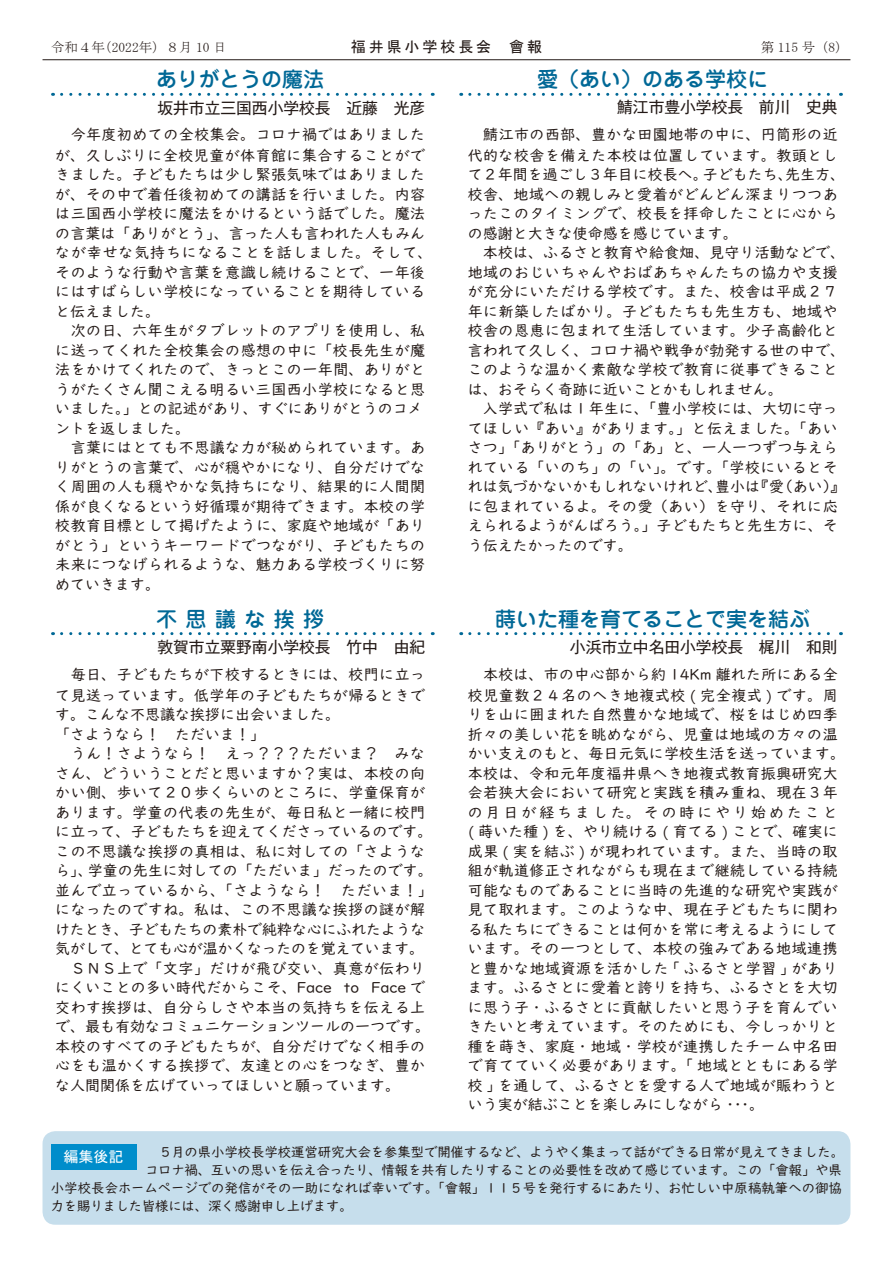
<style>
.page{position:relative;width:893px;height:1263px;background:#fff}
.page>*{position:absolute;margin:0;border:0;box-sizing:border-box;transform-origin:0 0}
.t1{font:500 21px "Jun 34 Pro";color:#006896}
.t2{font:15.75px "Gothic MB101 Pro";color:#231916}
.t3{font:15px/19.5px "UD Digi Kyokasho NP R";letter-spacing:.03em;color:#231916;text-align:right}
.t4{font:15px "MS Gothic";letter-spacing:.195em;color:#231916}
.t5{font:15px "MS Gothic";color:#fff}
.t6{font:13.5px/18px "UD Digi Kyokasho NP R";letter-spacing:-.02em;color:#231916}
.t7{font:13.5px "MS Mincho";color:#231916}
.s1{font-family:"Gothic MB101 Pro";font-weight:300}
</style>
<div class="page">
<hr style="left:43px;top:59px;width:807px;height:1px;background:#231916">
<div style="left:43px;top:1131px;width:807px;height:94px;background:#c6deec;border-radius:13px"></div>
<div style="left:51px;top:1144px;width:85px;height:25px;background:#008dcb"></div>
<svg style="left:62px;top:93px;width:371px;height:3px"></svg>
<svg style="left:470px;top:93px;width:371px;height:3px"></svg>
<svg style="left:62px;top:632px;width:371px;height:3px"></svg>
<svg style="left:470px;top:632px;width:371px;height:3px"></svg>
<p class="t7" style="left:51px;top:40px;width:177px">令和４年（2022年）８月 10 日</p>
<p class="t4" style="left:351px;top:39px;width:193px">福井県小学校長会　會報</p>
<p class="t7" style="left:761px;top:40px;width:89px">第 115 号（8）</p>
<h1 class="t1" style="left:156px;top:62px;width:170px">ありがとうの魔法</h1>
<p class="t2" style="left:157px;top:95px;width:269px">坂井市立三国西小学校長　近藤　光彦</p>
<p class="t3" style="left:55px;top:124px;width:371px;line-height:21px">今年度初めての全校集会。コロナ禍ではありましたが、久しぶりに全校児童が体育館に集合することがで</p>
<p class="t3" style="left:55px;top:165px;width:379px;text-align:left">きました。子どもたちは少し緊張気味ではありましたが、その中で着任後初めての講話を行いました。内容は三国西小学校に魔法をかけるという話でした。魔法の言葉は「ありがとう」、言った人も言われた人もみんなが幸せな気持ちになることを話しました。そして、そのような行動や言葉を意識し続けることで、一年後にはすばらしい学校になっていることを期待していると伝えました。<br>　次の日、六年生がタブレットのアプリを使用し、私に送ってくれた全校集会の感想の中に「校長先生が魔法をかけてくれたので、きっとこの一年間、ありがとうがたくさん聞こえる明るい三国西小学校になると思いました。」との記述があり、すぐにありがとうのコメントを返しました。<br>　言葉にはとても不思議な力が秘められています。ありがとうの言葉で、心が穏やかになり、自分だけでなく周囲の人も穏やかな気持ちになり、結果的に人間関係が良くなるという好循環が期待できます。本校の学校教育目標として掲げたように、家庭や地域が「ありがとう」というキーワードでつながり、子どもたちの未来につなげられるような、魅力ある学校づくりに努めていきます。</p>
<h1 class="t1" style="left:156px;top:602px;width:169px">不思議な挨拶</h1>
<p class="t2" style="left:157px;top:634px;width:269px">敦賀市立粟野南小学校長　竹中　由紀</p>
<p class="t3" style="left:55px;top:663px;width:371px;line-height:21px">毎日、子どもたちが下校するときには、校門に立って見送っています。低学年の子どもたちが帰るときで</p>
<p class="t3" style="left:55px;top:705px;width:379px;text-align:left">す。こんな不思議な挨拶に出会いました。<br>「さようなら！　ただいま！」<br>　うん！さようなら！　えっ？？？ただいま？　みなさん、どういうことだと思いますか？実は、本校の向かい側、歩いて２０歩くらいのところに、学童保育があります。学童の代表の先生が、毎日私と一緒に校門に立って、子どもたちを迎えてくださっているのです。この不思議な挨拶の真相は、私に対しての「さようなら」、学童の先生に対しての「ただいま」だったのです。並んで立っているから、「さようなら！　ただいま！」になったのですね。私は、この不思議な挨拶の謎が解けたとき、子どもたちの素朴で純粋な心にふれたような気がして、とても心が温かくなったのを覚えています。　ＳＮＳ上で「文字」だけが飛び交い、真意が伝わりにくいことの多い時代だからこそ、Face to Face で交わす挨拶は、自分らしさや本当の気持ちを伝える上で、最も有効なコミュニケーションツールの一つです。本校のすべての子どもたちが、自分だけでなく相手の心をも温かくする挨拶で、友達との心をつなぎ、豊かな人間関係を広げていってほしいと願っています。</p>
<h1 class="t1" style="left:537px;top:62px;width:232px">愛（あい）のある学校に</h1>
<p class="t2" style="left:617px;top:94px;width:222px">鯖江市豊小学校長　前川　史典</p>
<p class="t3" style="left:468px;top:123px;width:371px;line-height:21px">鯖江市の西部、豊かな田園地帯の中に、円筒形の近代的な校舎を備えた本校は位置しています。教頭とし</p>
<p class="t3" style="left:468px;top:165px;width:379px;text-align:left">て 2 年間を過ごし３年目に校長へ。子どもたち、先生方、校舎、地域への親しみと愛着がどんどん深まりつつあったこのタイミングで、校長を拝命したことに心からの感謝と大きな使命感を感じています。<br>　本校は、ふるさと教育や給食畑、見守り活動などで、地域のおじいちゃんやおばあちゃんたちの協力や支援が充分にいただける学校です。また、校舎は平成２７年に新築したばかり。子どもたちも先生方も、地域や校舎の恩恵に包まれて生活しています。少子高齢化と言われて久しく、コロナ禍や戦争が勃発する世の中で、このような温かく素敵な学校で教育に従事できることは、おそらく奇跡に近いことかもしれません。<br>　入学式で私は１年生に、「豊小学校には、大切に守ってほしい『あい』があります。」と伝えました。「あいさつ」「ありがとう」の「あ」と、一人一つずつ与えられている「いのち」の「い」。です。「学校にいるとそれは気づかないかもしれないけれど、豊小は『愛（あい）』に包まれているよ。その愛（あい）を守り、それに応えられるようがんばろう。」子どもたちと先生方に、そう伝えたかったのです。</p>
<h1 class="t1" style="left:495px;top:602px;width:316px">蒔いた種を育てることで実を結ぶ</h1>
<p class="t2" style="left:570px;top:634px;width:269px">小浜市立中名田小学校長　梶川　和則</p>
<p class="t3" style="left:468px;top:663px;width:371px;line-height:21px">本校は、市の中心部から約 14Km 離れた所にある全校児童数２４名のへき地複式校 ( 完全複式 ) です。周</p>
<p class="t3" style="left:468px;top:705px;width:379px;text-align:left">りを山に囲まれた自然豊かな地域で、桜をはじめ四季折々の美しい花を眺めながら、児童は地域の方々の温かい支えのもと、毎日元気に学校生活を送っています。本校は、令和元年度福井県へき地複式教育振興研究大会若狭大会において研究と実践を積み重ね、現在３年の月日が経ちました。その時にやり始めたこと( 蒔いた種 ) を、やり続ける ( 育てる ) ことで、確実に成果 ( 実を結ぶ ) が現われています。また、当時の取組が軌道修正されながらも現在まで継続している持続可能なものであることに当時の先進的な研究や実践が見て取れます。このような中、現在子どもたちに関わる私たちにできることは何かを常に考えるようにしています。その一つとして、本校の強みである地域連携と豊かな地域資源を活かした｢ふるさと学習｣があります。ふるさとに愛着と誇りを持ち、ふるさとを大切に思う子・ふるさとに貢献したいと思う子を育んでいきたいと考えています。そのためにも、今しっかりと種を蒔き、家庭・地域・学校が連携したチーム中名田で育てていく必要があります。｢地域とともにある学校｣を通して、ふるさとを愛する人で地域が賑わうという実が結ぶことを楽しみにしながら･･･。</p>
<p class="t6" style="left:51px;top:1143px;width:795px"><span class="s1">　　　　　　　　</span>５月の県小学校長学校運営研究大会を参集型で開催するなど、ようやく集まって話ができる日常が見えてきました。　　　　　　　コロナ禍、互いの思いを伝え合ったり、情報を共有したりすることの必要性を改めて感じています。この「會報」や県小学校長会ホームページでの発信がその一助になれば幸いです。「會報」１１５号を発行するにあたり、お忙しい中原稿執筆への御協力を賜りました皆様には、深く感謝申し上げます。</p>
<p class="t5" style="left:64px;top:1149px;width:61px">編集後記</p>
</div>
